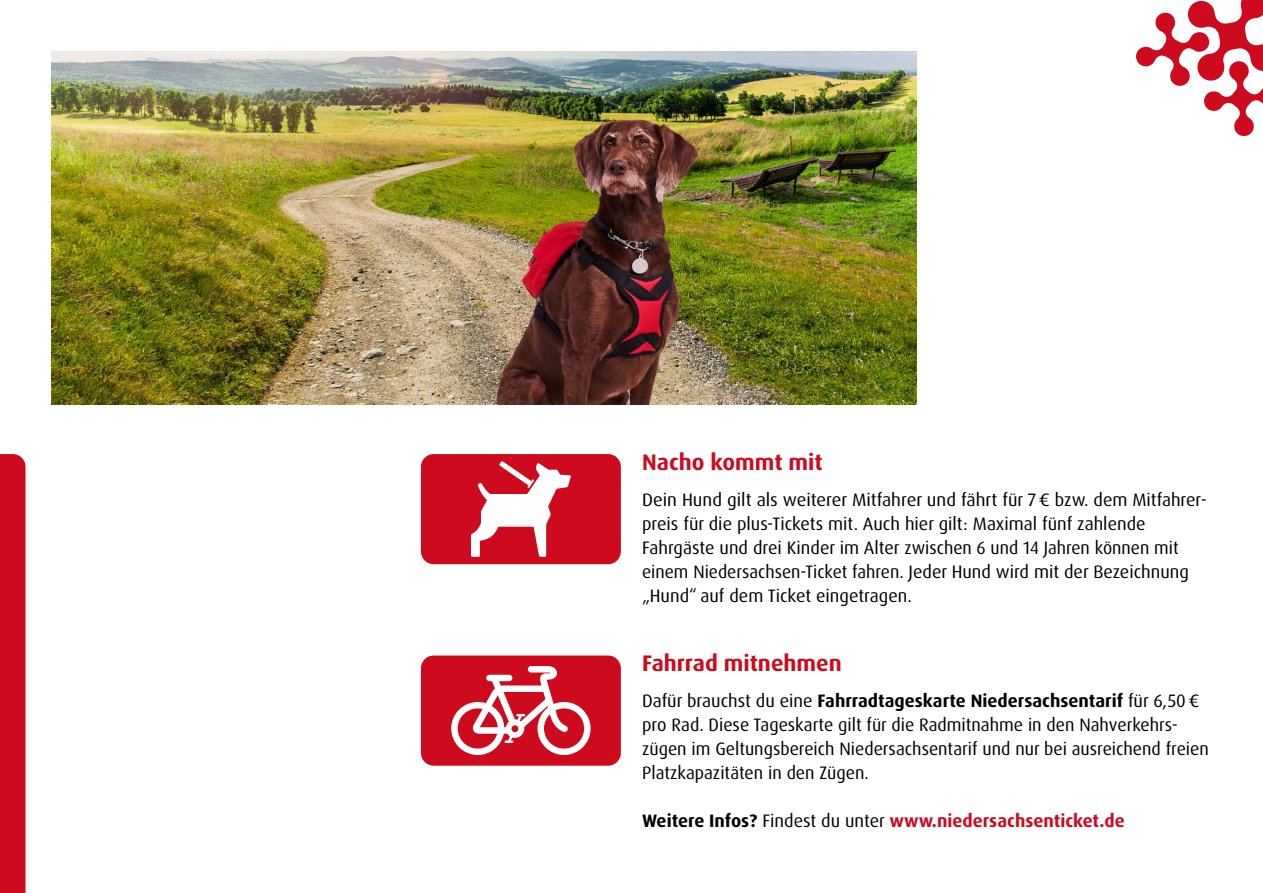
<style>
.page{position:relative;width:1263px;height:893px;background:#fff}
.page>*{position:absolute;margin:0;border:0;box-sizing:border-box;transform-origin:0 0}
.t1{font:700 22.5px "Dax Pro";color:#cd0a1e}
.t2{font:18px/24px "Dax Pro";color:#000}
.t3{font:700 18px "Dax Pro";color:#cd0a1e}
.s1{font-weight:700}
.s2{color:#000}
.s3{font-weight:400;color:#000}
</style>
<div class="page">
<img style="left:51px;top:51px;width:865px;height:353px">
<div style="left:421px;top:454px;width:200px;height:110px;background:#cd0a1e;border-radius:13px"></div>
<svg style="left:471px;top:461px;width:100px;height:96px"></svg>
<svg style="left:1136px;top:0;width:127px;height:137px"></svg>
<div style="left:0;top:454px;width:26px;height:439px;background:#cd0a1e"></div>
<div style="left:421px;top:655px;width:200px;height:111px;background:#cd0a1e;border-radius:13px"></div>
<svg style="left:451px;top:666px;width:140px;height:89px"></svg>
<p class="t1" style="left:642px;top:448px;width:182px">Nacho kommt mit</p>
<p class="t2" style="left:642px;top:488px;width:566px">Dein Hund gilt als weiterer Mitfahrer und fährt für 7€ bzw. dem Mitfahrer&shy;preis für die plus-Tickets mit. Auch hier gilt: Maximal fünf zahlende Fahrgäste und drei Kinder im Alter zwischen 6 und 14 Jahren können mit einem Niedersachsen-Ticket fahren. Jeder Hund wird mit der Bezeichnung „Hund“ auf dem Ticket eingetragen.</p>
<p class="t1" style="left:642px;top:649px;width:201px">Fahrrad mitnehmen</p>
<p class="t2" style="left:642px;top:689px;width:568px">Dafür brauchst du eine <span class="s1">Fahrradtageskarte Niedersachsentarif</span> für 6,50€ pro Rad. Diese Tageskarte gilt für die Radmitnahme in den Nahverkehrs&shy;zügen im Geltungsbereich Niedersachsentarif und nur bei ausreichend freien Platzkapazitäten in den Zügen.</p>
<p class="t3" style="left:642px;top:809px;width:484px"><span class="s2">Weitere Infos?</span> <span class="s3">Findest du unter</span> www.niedersachsenticket.de</p>
</div>
